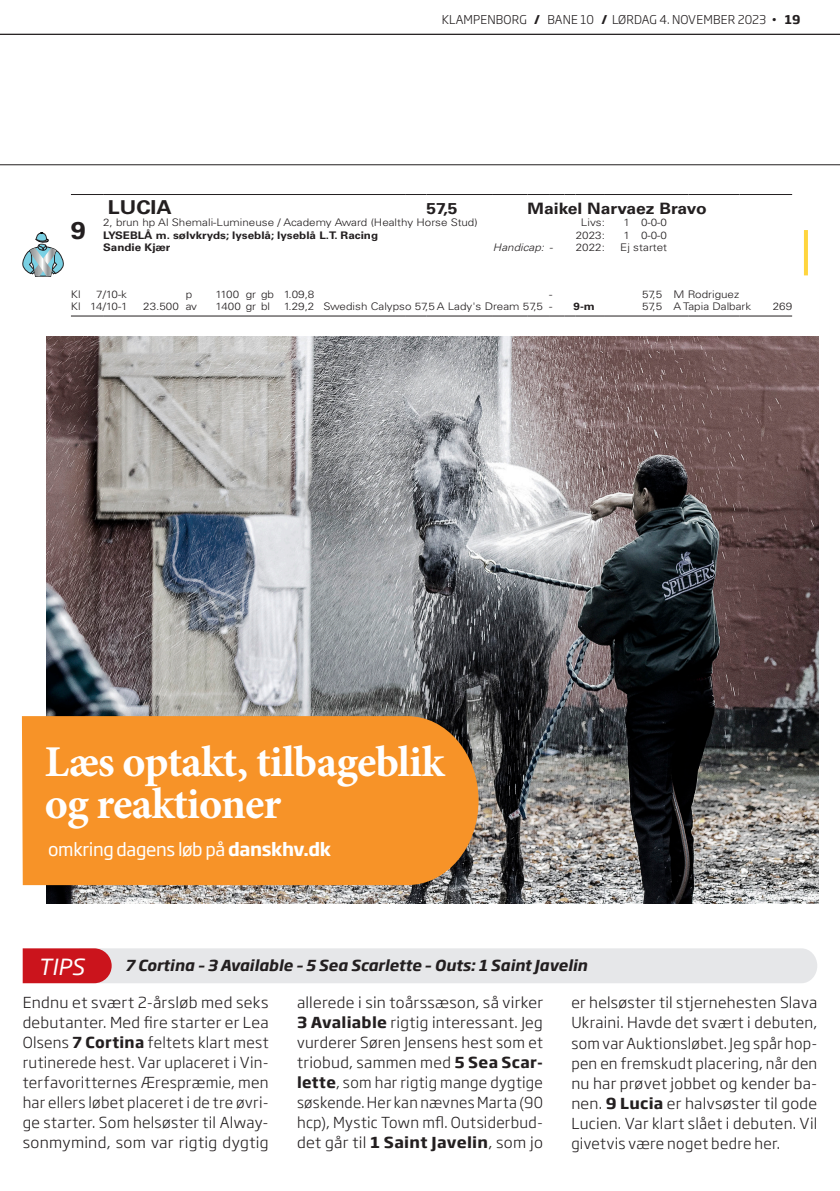
<style>
.page{position:relative;width:840px;height:1191px;background:#fff}
.page>*{position:absolute;margin:0;border:0;box-sizing:border-box;transform-origin:0 0}
.t1{font:700 44px/42px "Minion Pro";letter-spacing:-.02em;color:#fff}
.ATG_SGB_S_STARTRAD3{font:700 24.4px "Univers LT Std";color:#231f20;scale:1.11 1}
.t2{font:italic 22px "Soho Gothic Pro";color:#fff}
.ATG_SGB_S_HANDIKAP-V{font:700 19.2px "Univers LT Std";color:#231f20;scale:1.11 1}
.t3{font:18px "Soho Gothic Pro";letter-spacing:-.02em;color:#fff}
.ATG_SGB_S_HANDIKAP-V-2{font:700 15.6px "Univers LT Std";color:#231f20;scale:1.11 1}
.Tips_brødtekst{font:300 15px/20px "Soho Gothic Pro";letter-spacing:.015em;color:#231f20;text-align:justify;scale:1.05 1}
.Tips_brødtekst-2{font:300 15px/20px "Soho Gothic Pro";letter-spacing:.015em;color:#231f20;text-align:justify}
.Tips_brødtekst-3{font:300 15px/20px "Soho Gothic Pro";letter-spacing:.015em;color:#231f20;text-align:justify;scale:1.04 1}
.Tips_overskrift{font:italic 700 15px "Soho Gothic Pro";color:#231f20}
.t4{font:300 12px "Soho Gothic Pro";letter-spacing:.015em;color:#231f20}
.ATG_SGB_S_FORMRAD{font:300 10.4px "Univers LT Std";color:#231f20;scale:1.11 1}
.ATG_SGB_S_STARTRAD2{font:300 10.4px "Univers LT Std";color:#231f20;scale:1.11 1}
.ATG_SGB_S_STARTRAD3-2{font:700 10.4px "Univers LT Std";color:#231f20;scale:1.11 1}
.ATG_SGB_S_STARTRAD3-3{font:300 10.4px "Univers LT Std";color:#231f20;scale:1.11 1}
.ATG_SGB_S_STARTRAD4{font:700 10.4px "Univers LT Std";color:#231f20;scale:1.11 1}
.ATG_SGB_S_STARTRAD4-2{font:italic 300 10.4px "Univers LT Std";color:#231f20;scale:1.11 1}
.ATG_SGB_S_FORMRAD_ri{font:300 10.4px "Univers LT Std";color:#231f20;scale:1.11 1}
.ATG_SGB_S_STARTRAD4-3{font:300 10.4px "Univers LT Std";color:#231f20;scale:1.11 1}
.ATG_SGB_S_FORMRAD-2{font:700 10.4px "Univers LT Std";color:#231f20;scale:1.11 1}
.s1{font-weight:700}
</style>
<div class="page">
<svg style="left:23px;top:948px;width:793px;height:35px;background:#e3d0d3"></svg>
<hr style="left:0;top:164px;width:839px;height:1px;background:#231f20">
<hr style="left:0;top:34px;width:839px;height:1px;background:#231f20">
<svg style="left:23px;top:232px;width:40px;height:44px"></svg>
<hr style="left:71px;top:194px;width:32px;height:1px;background:#231f20">
<hr style="left:103px;top:194px;width:302px;height:1px;background:#231f20">
<svg style="left:405px;top:194px;width:21px;height:1px"></svg>
<hr style="left:426px;top:194px;width:66px;height:1px;background:#231f20">
<hr style="left:492px;top:194px;width:35px;height:1px;background:#231f20">
<svg style="left:527px;top:194px;width:102px;height:1px"></svg>
<hr style="left:629px;top:194px;width:59px;height:1px;background:#231f20">
<hr style="left:688px;top:194px;width:51px;height:1px;background:#231f20">
<hr style="left:739px;top:194px;width:52px;height:1px;background:#231f20">
<hr style="left:71px;top:315px;width:32px;height:1px;background:#231f20">
<hr style="left:103px;top:315px;width:302px;height:1px;background:#231f20">
<svg style="left:405px;top:315px;width:21px;height:1px"></svg>
<hr style="left:426px;top:315px;width:66px;height:1px;background:#231f20">
<hr style="left:492px;top:315px;width:35px;height:1px;background:#231f20">
<svg style="left:527px;top:315px;width:102px;height:1px"></svg>
<hr style="left:629px;top:315px;width:59px;height:1px;background:#231f20">
<hr style="left:688px;top:315px;width:51px;height:1px;background:#231f20">
<hr style="left:739px;top:315px;width:52px;height:1px;background:#231f20">
<img style="left:46px;top:336px;width:771px;height:567px">
<div style="left:22px;top:716px;width:456px;height:169px;background:#f79328"></div>
<svg style="left:803px;top:230px;width:4px;height:45px"></svg>
<p class="t4" style="left:441px;top:10px;width:360px">KLAMPENBORG <span class="s1">/</span> BANE 10 <span class="s1">/</span> LØRDAG 4. NOVEMBER 2023 • <span class="s1">19</span></p>
<p class="ATG_SGB_S_HANDIKAP-V" style="left:108px;top:196px;width:59px">LUCIA</p>
<p class="ATG_SGB_S_HANDIKAP-V-2" style="left:426px;top:200px;width:29px">57,5</p>
<p class="ATG_SGB_S_HANDIKAP-V-2" style="left:527px;top:200px;width:163px">Maikel Narvaez Bravo</p>
<p class="ATG_SGB_S_STARTRAD3" style="left:71px;top:216px;width:15px">9</p>
<p class="ATG_SGB_S_STARTRAD2" style="left:103px;top:216px;width:339px">2, brun hp Al Shemali-Lumineuse / Academy Award (Healthy Horse Stud)</p>
<p class="ATG_SGB_S_STARTRAD2" style="left:580px;top:216px;width:23px">Livs:</p>
<p class="ATG_SGB_S_STARTRAD2" style="left:623px;top:216px;width:7px">1</p>
<p class="ATG_SGB_S_STARTRAD2" style="left:640px;top:216px;width:25px">0-0-0</p>
<p class="ATG_SGB_S_STARTRAD3-2" style="left:103px;top:229px;width:249px">LYSEBLÅ m. sølvkryds; lyseblå; lyseblå L.T. Racing</p>
<p class="ATG_SGB_S_STARTRAD3-3" style="left:575px;top:229px;width:28px">2023:</p>
<p class="ATG_SGB_S_STARTRAD2" style="left:623px;top:229px;width:7px">1</p>
<p class="ATG_SGB_S_STARTRAD3-3" style="left:640px;top:229px;width:25px">0-0-0</p>
<p class="ATG_SGB_S_STARTRAD4" style="left:103px;top:241px;width:62px">Sandie Kjær</p>
<p class="ATG_SGB_S_STARTRAD4-2" style="left:492px;top:241px;width:48px">Handicap:</p>
<p class="ATG_SGB_S_STARTRAD4-2" style="left:548px;top:241px;width:4px">-</p>
<p class="ATG_SGB_S_STARTRAD4-3" style="left:575px;top:241px;width:28px">2022:</p>
<p class="ATG_SGB_S_STARTRAD2" style="left:620px;top:241px;width:44px">Ej startet</p>
<p class="ATG_SGB_S_FORMRAD" style="left:71px;top:288px;width:10px">Kl</p>
<p class="ATG_SGB_S_FORMRAD" style="left:96px;top:288px;width:29px">7/10-k</p>
<p class="ATG_SGB_S_FORMRAD" style="left:186px;top:288px;width:7px">p</p>
<p class="ATG_SGB_S_FORMRAD" style="left:215px;top:288px;width:23px">1100</p>
<p class="ATG_SGB_S_FORMRAD" style="left:245px;top:288px;width:11px">gr</p>
<p class="ATG_SGB_S_FORMRAD" style="left:261px;top:288px;width:13px">gb</p>
<p class="ATG_SGB_S_FORMRAD" style="left:283px;top:288px;width:29px">1.09,8</p>
<p class="ATG_SGB_S_FORMRAD" style="left:548px;top:288px;width:4px">-</p>
<p class="ATG_SGB_S_FORMRAD" style="left:641px;top:288px;width:20px">57,5</p>
<p class="ATG_SGB_S_FORMRAD" style="left:673px;top:288px;width:61px">M Rodriguez</p>
<p class="ATG_SGB_S_FORMRAD" style="left:71px;top:300px;width:10px">Kl</p>
<p class="ATG_SGB_S_FORMRAD" style="left:90px;top:300px;width:35px">14/10-1</p>
<p class="ATG_SGB_S_FORMRAD_ri" style="left:143px;top:300px;width:34px">23.500</p>
<p class="ATG_SGB_S_FORMRAD" style="left:186px;top:300px;width:12px">av</p>
<p class="ATG_SGB_S_FORMRAD" style="left:215px;top:300px;width:25px">1400</p>
<p class="ATG_SGB_S_FORMRAD" style="left:245px;top:300px;width:11px">gr</p>
<p class="ATG_SGB_S_FORMRAD" style="left:261px;top:300px;width:10px">bl</p>
<p class="ATG_SGB_S_FORMRAD" style="left:283px;top:300px;width:29px">1.29,2</p>
<p class="ATG_SGB_S_FORMRAD" style="left:323px;top:300px;width:199px">Swedish Calypso 57,5A Lady's Dream 57,5</p>
<p class="ATG_SGB_S_FORMRAD" style="left:548px;top:300px;width:4px">-</p>
<p class="ATG_SGB_S_FORMRAD-2" style="left:573px;top:300px;width:21px">9-m</p>
<p class="ATG_SGB_S_FORMRAD" style="left:641px;top:300px;width:20px">57,5</p>
<p class="ATG_SGB_S_FORMRAD" style="left:673px;top:300px;width:71px">A Tapia Dalbark</p>
<p class="ATG_SGB_S_FORMRAD_ri" style="left:772px;top:300px;width:19px">269</p>
<p class="t1" style="left:45px;top:740px;width:401px">Læs optakt, tilbageblik og reaktioner</p>
<p class="t3" style="left:48px;top:835px;width:284px">omkring dagens løb på <span class="s1">danskhv.dk</span></p>
<p class="t2" style="left:38px;top:949px;width:48px">TIPS</p>
<p class="Tips_overskrift" style="left:125px;top:953px;width:463px">7 Cortina – 3 Available – 5 Sea Scarlette – Outs: 1 Saint Javelin</p>
<p class="Tips_brødtekst" style="left:23px;top:992px;width:235px">Endnu et svært 2-årsløb med seks debutanter. Med fire starter er Lea Olsens <span class="s1">7 Cortina</span> feltets klart mest rutinerede hest. Var uplaceret i Vin&shy;terfavoritternes Ærespræmie, men har ellers løbet placeret i de tre øvri&shy;ge starter. Som helsøster til Alway&shy;sonmymind, som var rigtig dygtig</p>
<p class="Tips_brødtekst-3" style="left:297px;top:992px;width:238px">allerede i sin toårssæson, så virker <span class="s1">3 Avaliable</span> rigtig interessant. Jeg vurderer Søren Jensens hest som et triobud, sammen med <span class="s1">5 Sea Scar&shy;lette</span>, som har rigtig mange dygtige søskende. Her kan nævnes Marta (90 hcp), Mystic Town mfl. Outsiderbud&shy;det går til <span class="s1">1 Saint Javelin</span>, som jo</p>
<p class="Tips_brødtekst-2" style="left:571px;top:992px;width:247px">er helsøster til stjernehesten Slava Ukraini. Havde det svært i debuten, som var Auktionsløbet. Jeg spår hop&shy;pen en fremskudt placering, når den nu har prøvet jobbet og kender ba&shy;nen. <span class="s1">9 Lucia</span> er halvsøster til gode Lucien. Var klart slået i debuten. Vil givetvis være noget bedre her.</p>
</div>
